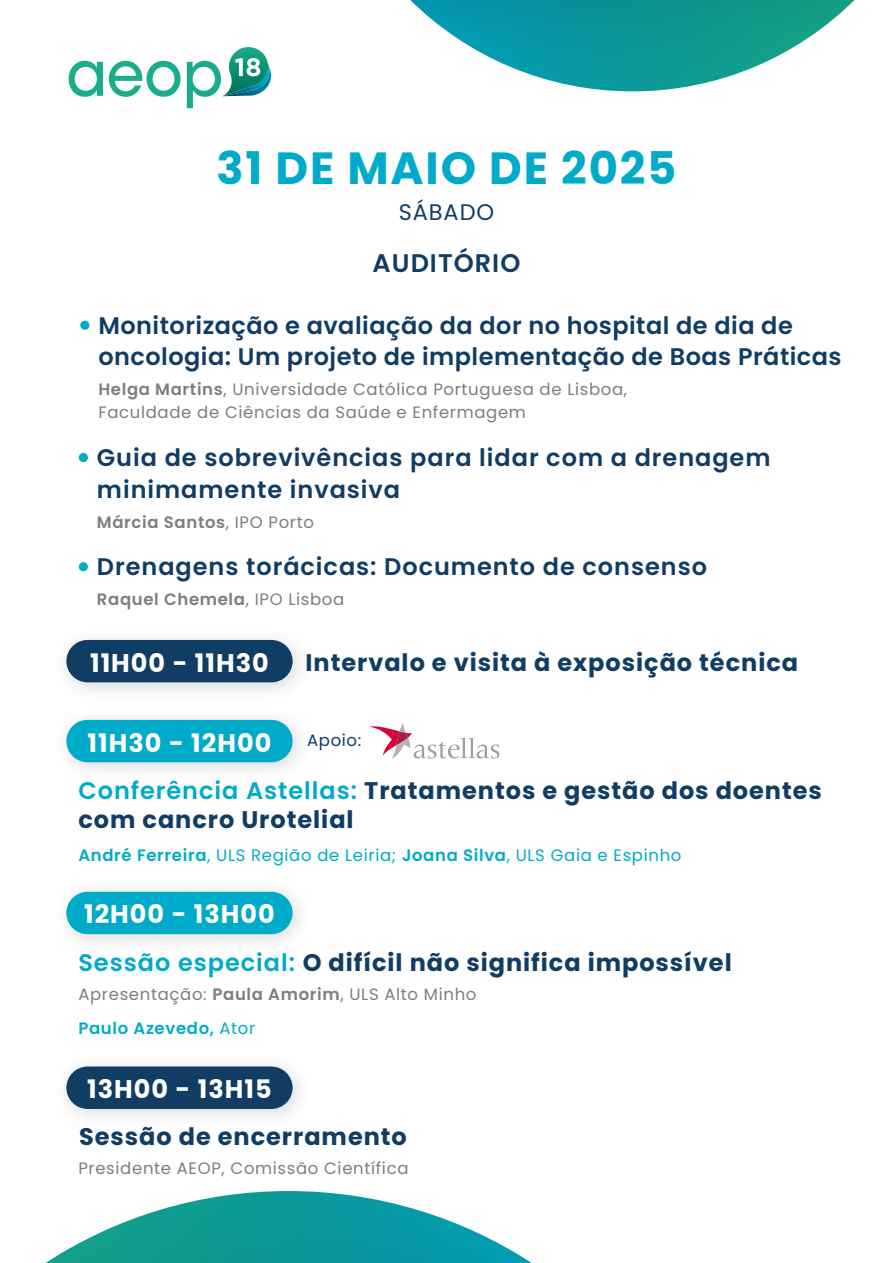
<style>
.page{position:relative;width:893px;height:1263px;background:#fff}
.page>*{position:absolute;margin:0;border:0;box-sizing:border-box;transform-origin:0 0}
.t1{font:500 62.55px "ITC Avant Garde Std";color:#1bad8b;scale:.94 1}
.t2{font:700 45px "Poppins";letter-spacing:.04em;color:#00abc9}
.t3{font:700 25.5px "Poppins";letter-spacing:.04em;color:#fff}
.t4{font:600 25.5px "Poppins";letter-spacing:.04em;color:#113c64}
.t5{font:700 24px/28.8px "Poppins";letter-spacing:.04em;color:#113c64}
.t6{font:600 24px/31.5px "Poppins";letter-spacing:.04em;color:#113c64}
.t7{font:600 24px/31.5px "Poppins";letter-spacing:.02em;color:#113c64}
.t8{font:22.5px "Poppins";letter-spacing:.04em;color:#113c64}
.t9{font:16.5px/22.5px "Poppins";letter-spacing:.04em;color:#7d7d7d}
.t10{font:16.5px "Poppins";letter-spacing:.04em;color:#00abc9}
.t11{font:600 16.5px "Poppins";letter-spacing:.04em;color:#7d7d7d}
.t12{font:600 16.5px "Poppins";letter-spacing:.04em;color:#00abc9}
.t13{font:16.5px "Poppins";letter-spacing:.04em;color:#113c64}
.s1{font-weight:600}
.s2{font-weight:400}
.s3{font-weight:600;color:#00abc9}
</style>
<div class="page">
<svg style="left:45px;top:1191px;width:487px;height:72px"></svg>
<svg style="left:410px;top:0;width:444px;height:91px"></svg>
<svg style="left:223px;top:47px;width:48px;height:49px"></svg>
<div style="left:80px;top:321px;width:9px;height:9px;background:#00abc9;border-radius:50%"></div>
<div style="left:79px;top:453px;width:9px;height:9px;background:#00abc9;border-radius:50%"></div>
<div style="left:79px;top:562px;width:9px;height:9px;background:#00abc9;border-radius:50%"></div>
<img style="left:65px;top:890px;width:235px;height:52px">
<div style="left:66px;top:892px;width:227px;height:42px;background:#00abc9;border-radius:21px"></div>
<div style="left:66px;top:1066px;width:227px;height:43px;background:#113c64;border-radius:21px"></div>
<img style="left:65px;top:718px;width:235px;height:52px">
<div style="left:66px;top:720px;width:227px;height:42px;background:#00abc9;border-radius:21px"></div>
<svg style="left:369px;top:723px;width:130px;height:36px"></svg>
<img style="left:65px;top:639px;width:235px;height:52px">
<div style="left:66px;top:640px;width:227px;height:42px;background:#113c64;border-radius:21px"></div>
<h1 class="t1" style="left:66px;top:34px;width:168px">aeop</h1>
<h2 class="t2" style="left:216px;top:142px;width:462px">31 DE MAIO DE 2025</h2>
<p class="t8" style="left:399px;top:199px;width:97px">SÁBADO</p>
<p class="t4" style="left:373px;top:248px;width:149px">AUDITÓRIO</p>
<p class="t7" style="left:98px;top:310px;width:745px">Monitorização e avaliação da dor no hospital de dia de oncologia: Um projeto de implementação de Boas Práticas</p>
<p class="t9" style="left:98px;top:378px;width:530px"><span class="s1">Helga Martins</span>, Universidade Católica Portuguesa de Lisboa,<br>Faculdade de Ciências da Saúde e Enfermagem</p>
<p class="t6" style="left:97px;top:442px;width:675px">Guia de sobrevivências para lidar com a drenagem minimamente invasiva</p>
<p class="t11" style="left:97px;top:512px;width:219px">Márcia Santos<span class="s2">, IPO Porto</span></p>
<p class="t6" style="left:97px;top:551px;width:612px">Drenagens torácicas: Documento de consenso</p>
<p class="t11" style="left:97px;top:590px;width:249px">Raquel Chemela<span class="s2">, IPO Lisboa</span></p>
<p class="t3" style="left:90px;top:648px;width:180px">11H00 - 11H30</p>
<p class="t5" style="left:306px;top:648px;width:494px">Intervalo e visita à exposição técnica</p>
<p class="t3" style="left:88px;top:728px;width:185px">11H30 - 12H00</p>
<p class="t13" style="left:307px;top:731px;width:56px">Apoio:</p>
<p class="t5" style="left:78px;top:776px;width:745px"><span class="s3">Conferência Astellas:</span> Tratamentos e gestão dos doentes com cancro Urotelial</p>
<p class="t10" style="left:78px;top:846px;width:605px"><span class="s1">André Ferreira</span>, ULS Região de Leiria; <span class="s1">Joana Silva</span>, ULS Gaia e Espinho</p>
<p class="t3" style="left:84px;top:900px;width:192px">12H00 - 13H00</p>
<p class="t5" style="left:78px;top:948px;width:655px"><span class="s3">Sessão especial:</span> O difícil não significa impossível</p>
<p class="t9" style="left:78px;top:983px;width:400px">Apresentação: <span class="s1">Paula Amorim</span>, ULS Alto Minho</p>
<p class="t12" style="left:78px;top:1018px;width:178px">Paulo Azevedo, <span class="s2">Ator</span></p>
<p class="t3" style="left:87px;top:1074px;width:186px">13H00 - 13H15</p>
<p class="t5" style="left:79px;top:1122px;width:329px">Sessão de encerramento</p>
<p class="t9" style="left:78px;top:1157px;width:332px">Presidente AEOP, Comissão Científica</p>
</div>
